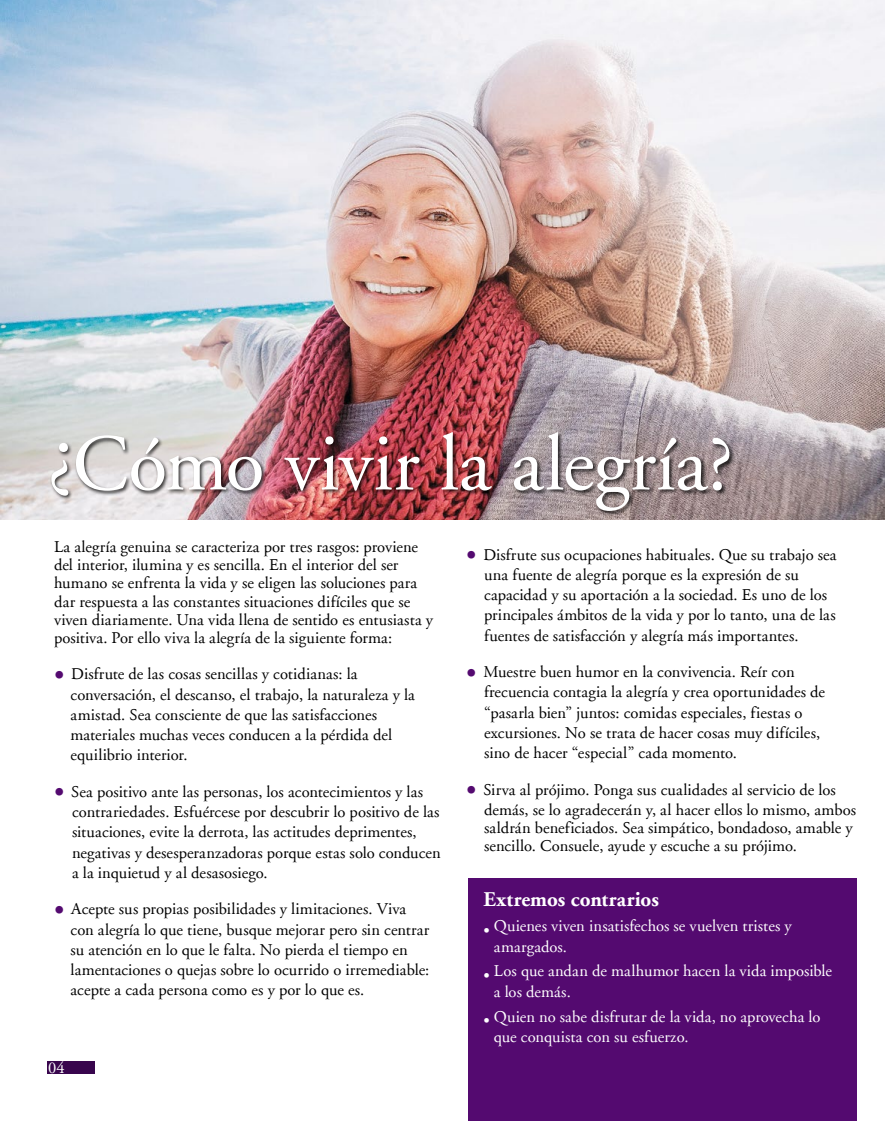
<style>
.page{position:relative;width:885px;height:1121px;background:#fff}
.page>*{position:absolute;margin:0;border:0;box-sizing:border-box;transform-origin:0 0}
.t1{font:79.95px "Adobe Garamond";letter-spacing:-.005em;color:#fff}
.t2{font:700 21px "Adobe Garamond";letter-spacing:.005em;color:#fff}
.t3{font:16.5px/20.2px "Adobe Garamond";letter-spacing:.005em;color:#000}
.t4{font:16.5px/20.2px "Adobe Garamond";letter-spacing:.005em;color:#fff}
.s1{font-size:27px;color:#540a70}
</style>
<div class="page">
<div style="left:468px;top:878px;width:388px;height:242px;background:#540a70"></div>
<img style="left:0;top:0;width:884px;height:519px">
<div style="left:47px;top:1061px;width:48px;height:12px;background:#38054d"></div>
<div style="left:50px;top:431px;width:685px;height:85px;background:#000;opacity:.75"></div>
<h1 class="t1" style="left:48px;top:421px;width:686px">¿Cómo vivir la alegría?</h1>
<p class="t3" style="left:54px;top:538px;width:380px;line-height:18.1px">La alegría genuina se caracteriza por tres rasgos: proviene del interior, ilumina y es sencilla. En el interior del ser humano se enfrenta la vida y se eligen las soluciones para dar respuesta a las constantes situaciones difíciles que se viven diariamente. Una vida llena de sentido es entusiasta y positiva. Por ello viva la alegría de la siguiente forma:</p>
<p class="t3" style="left:70px;top:664px;width:346px;text-indent:-16px"><span class="s1">•</span> Disfrute de las cosas sencillas y cotidianas: la conversación, el descanso, el trabajo, la naturaleza y la amistad. Sea consciente de que las satisfacciones materiales muchas veces conducen a la pérdida del equilibrio interior.</p>
<p class="t3" style="left:72px;top:782px;width:370px;text-indent:-18px"><span class="s1">•</span> Sea positivo ante las personas, los acontecimientos y las contrariedades. Esfuércese por descubrir lo positivo de las situaciones, evite la derrota, las actitudes deprimentes, negativas y desesperanzadoras porque estas solo conducen a la inquietud y al desasosiego.</p>
<p class="t3" style="left:70px;top:899px;width:360px;text-indent:-16px"><span class="s1">•</span> Acepte sus propias posibilidades y limitaciones. Viva con alegría lo que tiene, busque mejorar pero sin centrar su atención en lo que le falta. No pierda el tiempo en lamentaciones o quejas sobre lo ocurrido o irremediable: acepte a cada persona como es y por lo que es.</p>
<p class="t3" style="left:484px;top:544px;width:354px;text-indent:-18px"><span class="s1">•</span> Disfrute sus ocupaciones habituales. Que su trabajo sea una fuente de alegría porque es la expresión de su capacidad y su aportación a la sociedad. Es uno de los principales ámbitos de la vida y por lo tanto, una de las fuentes de satisfacción y alegría más importantes.</p>
<p class="t3" style="left:484px;top:662px;width:342px;text-indent:-18px"><span class="s1">•</span> Muestre buen humor en la convivencia. Reír con frecuencia contagia la alegría y crea oportunidades de “pasarla bien” juntos: comidas especiales, fiestas o excursiones. No se trata de hacer cosas muy difíciles, sino de hacer “especial” cada momento.</p>
<p class="t3" style="left:484px;top:779px;width:373px;text-indent:-18px"><span class="s1">•</span> Sirva al prójimo. Ponga sus cualidades al servicio de los demás, se lo agradecerán y, al hacer ellos lo mismo, ambos</p>
<p class="t3" style="left:484px;top:819px;width:370px;line-height:18.1px">saldrán beneficiados. Sea simpático, bondadoso, amable y sencillo. Consuele, ayude y escuche a su prójimo.</p>
<p class="t2" style="left:483px;top:888px;width:177px">Extremos contrarios</p>
<p class="t4" style="left:493px;top:916px;width:299px;text-indent:-10px">• Quienes viven insatisfechos se vuelven tristes y amargados.</p>
<p class="t4" style="left:493px;top:961px;width:339px;text-indent:-10px">• Los que andan de malhumor hacen la vida imposible a los demás.</p>
<p class="t4" style="left:493px;top:1006px;width:328px;text-indent:-10px">• Quien no sabe disfrutar de la vida, no aprovecha lo que conquista con su esfuerzo.</p>
<p class="t4" style="left:48px;top:1058px;width:18px">04</p>
</div>
